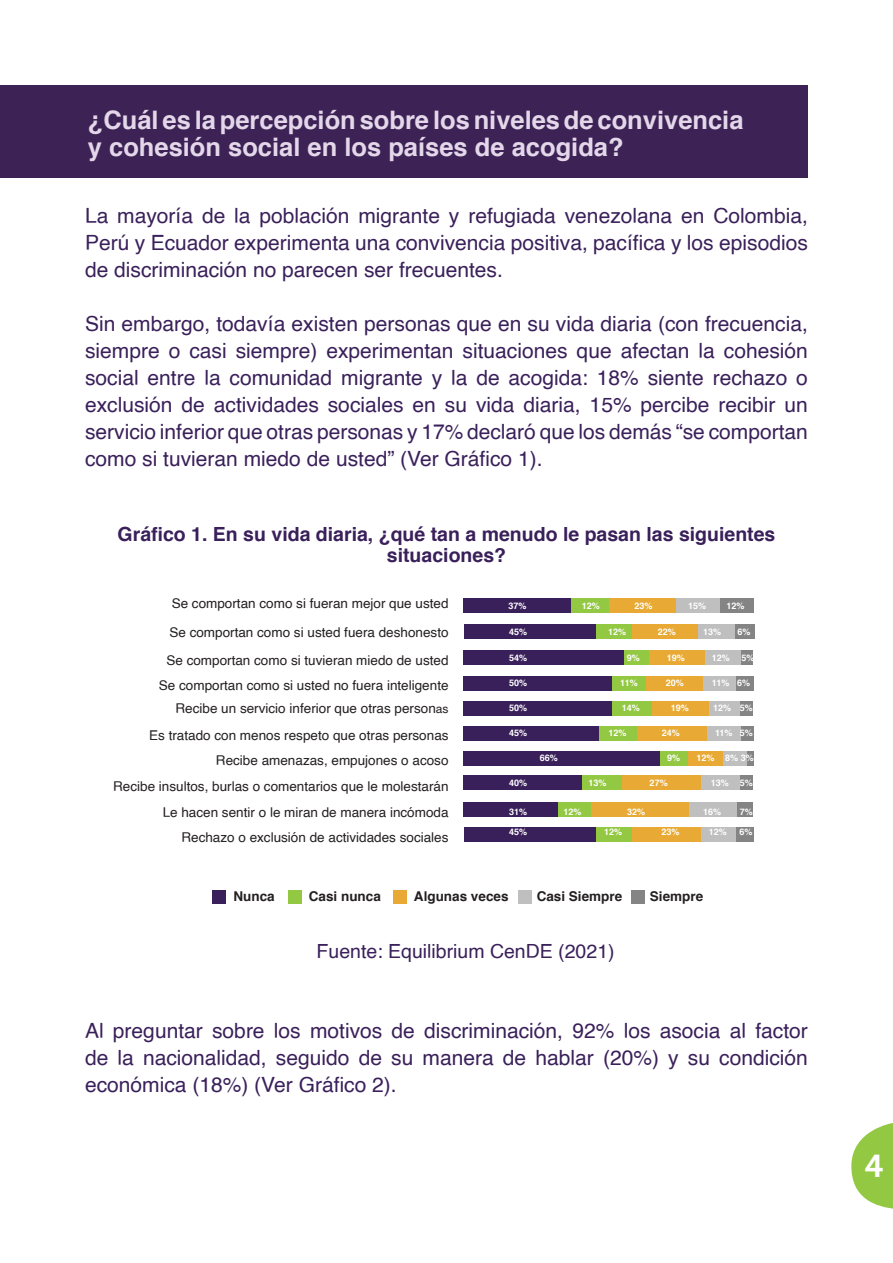
<style>
.page{position:relative;width:893px;height:1263px;background:#fff}
.page>*{position:absolute;margin:0;border:0;box-sizing:border-box;transform-origin:0 0}
.t1{font:31.5px "Museo 700";color:#fff}
.t2{font:700 25.5px/27px "Helvetica";color:#e3d7e9}
.t3{font:21px/27px "Helvetica";color:#3a205a;text-align:justify}
.t4{font:700 19.5px "Helvetica";color:#3a205a}
.t5{font:19.5px "Helvetica";color:#3a205a}
.t6{font:13.5px "Helvetica";color:#231f20}
.t7{font:700 13.5px "Helvetica";color:#231f20}
.t8{font:700 9px "Helvetica";color:#fff}
.s1{font-size:12px}
</style>
<div class="page">
<svg style="left:851px;top:1123px;width:42px;height:86px"></svg>
<div style="left:0;top:85px;width:808px;height:93px;background:#3d2256"></div>
<div style="left:464px;top:598px;width:108px;height:14px;background:#3a205a"></div>
<div style="left:572px;top:598px;width:37px;height:14px;background:#93c842"></div>
<div style="left:609px;top:598px;width:67px;height:14px;background:#e8aa35"></div>
<div style="left:676px;top:598px;width:44px;height:14px;background:#bfbfbf"></div>
<div style="left:720px;top:598px;width:34px;height:14px;background:#848484"></div>
<div style="left:464px;top:624px;width:132px;height:15px;background:#3a205a"></div>
<div style="left:596px;top:624px;width:37px;height:15px;background:#93c842"></div>
<div style="left:632px;top:624px;width:67px;height:15px;background:#e8aa35"></div>
<div style="left:699px;top:624px;width:37px;height:15px;background:#bfbfbf"></div>
<div style="left:735px;top:624px;width:19px;height:15px;background:#848484"></div>
<div style="left:464px;top:650px;width:160px;height:15px;background:#3a205a"></div>
<div style="left:624px;top:650px;width:25px;height:15px;background:#93c842"></div>
<div style="left:649px;top:650px;width:56px;height:15px;background:#e8aa35"></div>
<div style="left:705px;top:650px;width:37px;height:15px;background:#bfbfbf"></div>
<div style="left:741px;top:650px;width:12px;height:15px;background:#848484"></div>
<div style="left:464px;top:701px;width:148px;height:15px;background:#3a205a"></div>
<div style="left:464px;top:676px;width:148px;height:15px;background:#3a205a"></div>
<div style="left:464px;top:726px;width:136px;height:15px;background:#3a205a"></div>
<div style="left:464px;top:751px;width:197px;height:14px;background:#3a205a"></div>
<div style="left:464px;top:775px;width:118px;height:15px;background:#3a205a"></div>
<div style="left:464px;top:802px;width:94px;height:14px;background:#3a205a"></div>
<div style="left:464px;top:827px;width:132px;height:14px;background:#3a205a"></div>
<div style="left:612px;top:676px;width:34px;height:15px;background:#93c842"></div>
<div style="left:612px;top:701px;width:40px;height:15px;background:#93c842"></div>
<div style="left:600px;top:726px;width:37px;height:15px;background:#93c842"></div>
<div style="left:661px;top:751px;width:27px;height:14px;background:#93c842"></div>
<div style="left:582px;top:775px;width:40px;height:15px;background:#93c842"></div>
<div style="left:558px;top:802px;width:34px;height:14px;background:#93c842"></div>
<div style="left:596px;top:827px;width:37px;height:14px;background:#93c842"></div>
<div style="left:646px;top:676px;width:57px;height:15px;background:#e8aa35"></div>
<div style="left:703px;top:676px;width:34px;height:15px;background:#bfbfbf"></div>
<div style="left:737px;top:676px;width:17px;height:15px;background:#848484"></div>
<div style="left:652px;top:701px;width:57px;height:15px;background:#e8aa35"></div>
<div style="left:709px;top:701px;width:31px;height:15px;background:#bfbfbf"></div>
<div style="left:740px;top:701px;width:13px;height:15px;background:#848484"></div>
<div style="left:637px;top:726px;width:70px;height:15px;background:#e8aa35"></div>
<div style="left:707px;top:726px;width:34px;height:15px;background:#bfbfbf"></div>
<div style="left:741px;top:726px;width:13px;height:15px;background:#848484"></div>
<div style="left:688px;top:751px;width:35px;height:14px;background:#e8aa35"></div>
<div style="left:723px;top:751px;width:24px;height:14px;background:#bfbfbf"></div>
<div style="left:747px;top:751px;width:7px;height:15px;background:#848484"></div>
<div style="left:622px;top:775px;width:79px;height:15px;background:#e8aa35"></div>
<div style="left:701px;top:775px;width:39px;height:15px;background:#bfbfbf"></div>
<div style="left:740px;top:775px;width:12px;height:15px;background:#848484"></div>
<div style="left:592px;top:802px;width:97px;height:14px;background:#e8aa35"></div>
<div style="left:689px;top:802px;width:48px;height:14px;background:#bfbfbf"></div>
<div style="left:737px;top:802px;width:16px;height:14px;background:#848484"></div>
<div style="left:633px;top:827px;width:68px;height:14px;background:#e8aa35"></div>
<div style="left:701px;top:827px;width:36px;height:14px;background:#bfbfbf"></div>
<div style="left:737px;top:827px;width:17px;height:14px;background:#848484"></div>
<div style="left:212px;top:890px;width:14px;height:14px;background:#3a205a"></div>
<div style="left:288px;top:890px;width:14px;height:14px;background:#93c842"></div>
<div style="left:393px;top:890px;width:14px;height:14px;background:#e8aa35"></div>
<div style="left:518px;top:890px;width:14px;height:14px;background:#bfbfbf"></div>
<div style="left:631px;top:890px;width:14px;height:14px;background:#848484"></div>
<p class="t2" style="left:88px;top:107px;width:657px">¿Cuál es la percepción sobre los niveles de convivencia y cohesión social en los países de acogida?</p>
<p class="t3" style="left:85px;top:202px;width:724px">La mayoría de la población migrante y refugiada venezolana en Colombia, Perú y Ecuador experimenta una convivencia positiva, pacífica y los episodios de discriminación no parecen ser frecuentes.</p>
<p class="t3" style="left:85px;top:310px;width:724px">Sin embargo, todavía existen personas que en su vida diaria (con frecuencia, siempre o casi siempre) experimentan situaciones que afectan la cohesión social entre la comunidad migrante y la de acogida: 18% siente rechazo o exclusión de actividades sociales en su vida diaria, 15% percibe recibir un servicio inferior que otras personas y 17% declaró que los demás “se comportan como si tuvieran miedo de usted” (Ver Gráfico 1).</p>
<p class="t4" style="left:118px;top:518px;width:659px">Gráfico 1. En su vida diaria, ¿qué tan a menudo le pasan las siguientes</p>
<p class="t4" style="left:387px;top:539px;width:121px">situaciones?</p>
<p class="t6" style="left:172px;top:593px;width:278px">Se comportan como si fueran mejor que usted</p>
<p class="t6" style="left:169px;top:622px;width:281px">Se comportan como si usted fuera deshonesto</p>
<p class="t6" style="left:166px;top:650px;width:284px">Se comportan como si tuvieran miedo de usted</p>
<p class="t6" style="left:159px;top:675px;width:291px">Se comportan como si usted no fuera inteligente</p>
<p class="t6" style="left:176px;top:698px;width:275px">Recibe un servicio inferior que otras person<span class="s1">as</span></p>
<p class="t6" style="left:149px;top:725px;width:301px">Es tratado con menos respeto que otras personas</p>
<p class="t6" style="left:216px;top:750px;width:234px">Recibe amenazas, empujones o acoso</p>
<p class="t6" style="left:113px;top:775px;width:337px">Recibe insultos, burlas o comentarios que le molestarán</p>
<p class="t6" style="left:163px;top:802px;width:287px">Le hacen sentir o le miran de manera incómoda</p>
<p class="t6" style="left:181px;top:827px;width:269px">Rechazo o exclusión de actividades sociales</p>
<p class="t8" style="left:509px;top:599px;width:20px">37%</p>
<p class="t8" style="left:582px;top:599px;width:20px">12%</p>
<p class="t8" style="left:635px;top:599px;width:20px">23%</p>
<p class="t8" style="left:688px;top:599px;width:20px">15%</p>
<p class="t8" style="left:727px;top:599px;width:20px">12%</p>
<p class="t8" style="left:509px;top:624px;width:20px">45%</p>
<p class="t8" style="left:608px;top:624px;width:20px">12%</p>
<p class="t8" style="left:658px;top:624px;width:20px">22%</p>
<p class="t8" style="left:703px;top:624px;width:20px">13%</p>
<p class="t8" style="left:737px;top:624px;width:15px">6%</p>
<p class="t8" style="left:509px;top:650px;width:20px">54%</p>
<p class="t8" style="left:627px;top:650px;width:15px">9%</p>
<p class="t8" style="left:667px;top:650px;width:20px">19%</p>
<p class="t8" style="left:712px;top:650px;width:20px">12%</p>
<p class="t8" style="left:741px;top:650px;width:15px">5%</p>
<p class="t8" style="left:509px;top:676px;width:20px">50%</p>
<p class="t8" style="left:509px;top:701px;width:20px">50%</p>
<p class="t8" style="left:620px;top:676px;width:19px">11%</p>
<p class="t8" style="left:666px;top:676px;width:20px">20%</p>
<p class="t8" style="left:712px;top:676px;width:19px">11%</p>
<p class="t8" style="left:737px;top:676px;width:15px">6%</p>
<p class="t8" style="left:622px;top:701px;width:20px">14%</p>
<p class="t8" style="left:671px;top:701px;width:20px">19%</p>
<p class="t8" style="left:713px;top:701px;width:20px">12%</p>
<p class="t8" style="left:740px;top:701px;width:15px">5%</p>
<p class="t8" style="left:509px;top:726px;width:20px">45%</p>
<p class="t8" style="left:608px;top:726px;width:20px">12%</p>
<p class="t8" style="left:662px;top:726px;width:20px">24%</p>
<p class="t8" style="left:715px;top:726px;width:19px">11%</p>
<p class="t8" style="left:740px;top:726px;width:15px">5%</p>
<p class="t8" style="left:540px;top:750px;width:20px">66%</p>
<p class="t8" style="left:667px;top:750px;width:15px">9%</p>
<p class="t8" style="left:696px;top:750px;width:20px">12%</p>
<p class="t8" style="left:725px;top:750px;width:30px">8% 3%</p>
<p class="t8" style="left:509px;top:776px;width:20px">40%</p>
<p class="t8" style="left:588px;top:776px;width:20px">13%</p>
<p class="t8" style="left:650px;top:776px;width:20px">27%</p>
<p class="t8" style="left:711px;top:776px;width:20px">13%</p>
<p class="t8" style="left:740px;top:776px;width:15px">5%</p>
<p class="t8" style="left:509px;top:804px;width:20px">31%</p>
<p class="t8" style="left:509px;top:825px;width:20px">45%</p>
<p class="t8" style="left:564px;top:804px;width:20px">12%</p>
<p class="t8" style="left:627px;top:804px;width:20px">32%</p>
<p class="t8" style="left:703px;top:804px;width:20px">16%</p>
<p class="t8" style="left:740px;top:804px;width:15px">7%</p>
<p class="t8" style="left:604px;top:825px;width:20px">12%</p>
<p class="t8" style="left:661px;top:825px;width:20px">23%</p>
<p class="t8" style="left:709px;top:825px;width:20px">12%</p>
<p class="t8" style="left:739px;top:825px;width:15px">6%</p>
<p class="t7" style="left:233px;top:885px;width:43px">Nunca</p>
<p class="t7" style="left:309px;top:885px;width:74px">Casi nunca</p>
<p class="t7" style="left:414px;top:885px;width:96px">Algunas veces</p>
<p class="t7" style="left:537px;top:885px;width:87px">Casi Siempre</p>
<p class="t7" style="left:650px;top:885px;width:55px">Siempre</p>
<p class="t5" style="left:317px;top:936px;width:300px">Fuente: Equilibrium CenDE (2021)</p>
<p class="t3" style="left:85px;top:1018px;width:724px">Al preguntar sobre los motivos de discriminación, 92% los asocia al factor de la nacionalidad, seguido de su manera de hablar (20%) y su condición económica (18%) (Ver Gráfico 2).</p>
<h1 class="t1" style="left:865px;top:1149px;width:20px">4</h1>
</div>
